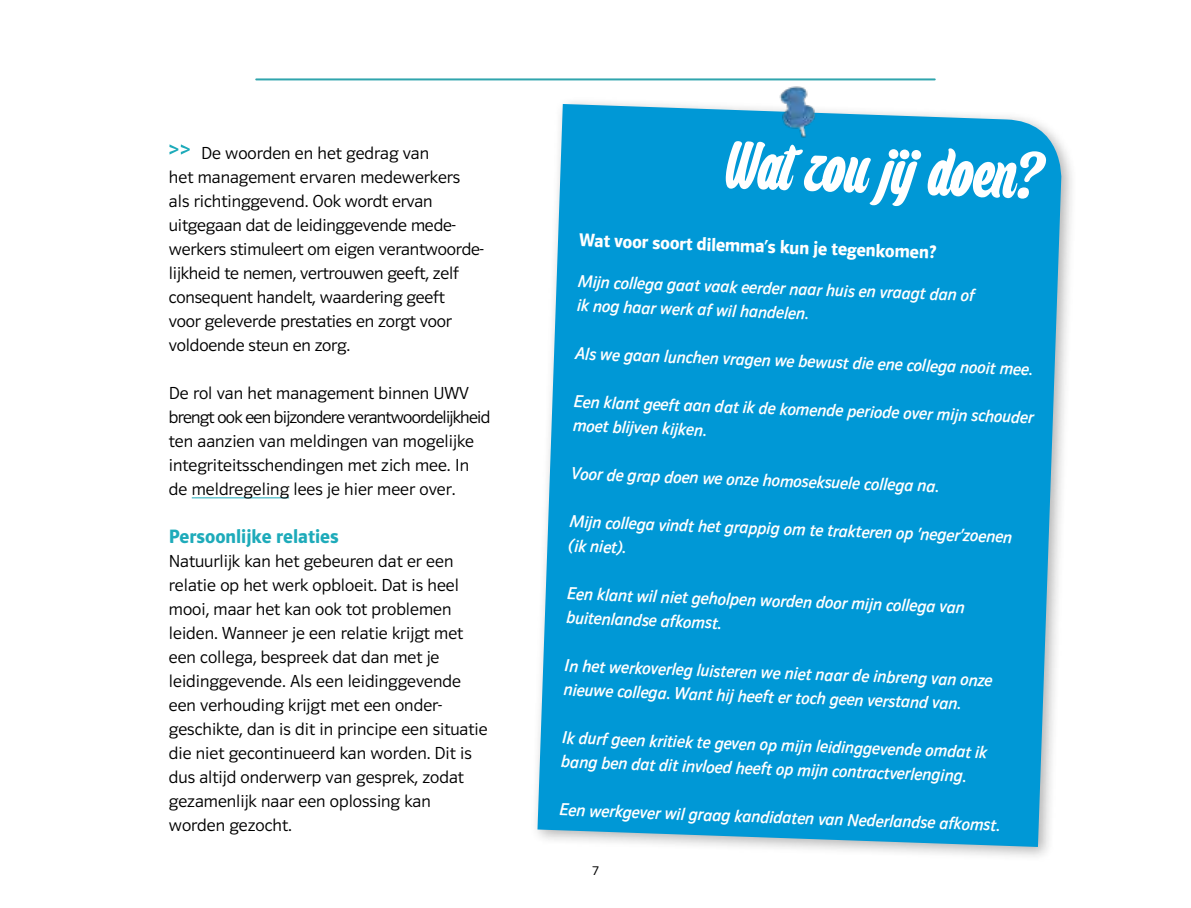
<style>
.page{position:relative;width:1191px;height:908px;background:#fff}
.page>*{position:absolute;margin:0;border:0;box-sizing:border-box;transform-origin:0 0}
.t1{font:700 20px "UWV Sans 2010";color:#1eabba}
.t2{font:700 19px "UWV Sans 2010";color:#fff}
.t3{font:300 18px/24px "UWV Sans 2010";color:#000}
.t4{font:italic 18px/24px "UWV Sans 2010";color:#fff}
.t5{font:300 14px "UWV Sans 2010";color:#000}
</style>
<div class="page">
<div style="left:529px;top:96px;width:548px;height:766px;background:#000;opacity:.3"></div>
<svg style="left:537px;top:104px;width:526px;height:742px;background:#119ed7"></svg>
<hr style="left:192px;top:497px;width:97px;height:1px;background:#1eabba">
<svg style="left:169px;top:144px;width:21px;height:10px"></svg>
<svg style="left:725px;top:141px;width:321px;height:65px"></svg>
<img style="left:768px;top:86px;width:60px;height:57px">
<hr style="left:256px;top:78px;width:678px;height:2px;background:#2fa5ad">
<p class="t3" style="left:169px;top:141px;width:316px;text-indent:32px">De woorden en het gedrag van<br>het management ervaren medewerkers als richtinggevend. Ook wordt ervan uitgegaan dat de leidinggevende mede&shy;werkers stimuleert om eigen verantwoorde&shy;lijkheid te nemen, vertrouwen geeft, zelf consequent handelt, waardering geeft<br>voor geleverde prestaties en zorgt voor voldoende steun en zorg.</p>
<p class="t3" style="left:169px;top:381px;width:323px">De rol van het management binnen UWV brengt ook een bijzondere verantwoordelijkheid ten aanzien van meldingen van mogelijke integriteitsschendingen met zich mee. In de meldregeling lees je hier meer over.</p>
<p class="t1" style="left:169px;top:525px;width:171px">Persoonlijke relaties</p>
<p class="t3" style="left:169px;top:549px;width:320px">Natuurlijk kan het gebeuren dat er een relatie op het werk opbloeit. Dat is heel mooi, maar het kan ook tot problemen leiden. Wanneer je een relatie krijgt met een collega, bespreek dat dan met je leidinggevende. Als een leidinggevende een verhouding krijgt met een onder&shy;geschikte, dan is dit in principe een situatie die niet gecontinueerd kan worden. Dit is dus altijd onderwerp van gesprek, zodat gezamenlijk naar een oplossing kan worden gezocht.</p>
<p class="t2" style="left:580px;top:230px;width:359px;rotate:2deg">Wat voor soort dilemma’s kun je tegenkomen?</p>
<p class="t4" style="left:578px;top:269px;width:398px;rotate:2deg">Mijn collega gaat vaak eerder naar huis en vraagt dan of ik nog haar werk af wil handelen.</p>
<p class="t4" style="left:576px;top:341px;width:459px;rotate:2deg">Als we gaan lunchen vragen we bewust die ene collega nooit mee.</p>
<p class="t4" style="left:574px;top:389px;width:462px;rotate:2deg">Een klant geeft aan dat ik de komende periode over mijn schouder moet blijven kijken.</p>
<p class="t4" style="left:571px;top:461px;width:370px;rotate:2deg">Voor de grap doen we onze homoseksuele collega na.</p>
<p class="t4" style="left:570px;top:509px;width:444px;rotate:2deg">Mijn collega vindt het grappig om te trakteren op ‘neger’zoenen (ik niet).</p>
<p class="t4" style="left:567px;top:581px;width:399px;rotate:2deg">Een klant wil niet geholpen worden door mijn collega van buitenlandse afkomst.</p>
<p class="t4" style="left:565px;top:653px;width:430px;rotate:2deg">In het werkoverleg luisteren we niet naar de inbreng van onze nieuwe collega. Want hij heeft er toch geen verstand van.</p>
<p class="t4" style="left:562px;top:725px;width:427px;rotate:2deg">Ik durf geen kritiek te geven op mijn leidinggevende omdat ik bang ben dat dit invloed heeft op mijn contractverlenging.</p>
<p class="t4" style="left:560px;top:797px;width:442px;rotate:2deg">Een werkgever wil graag kandidaten van Nederlandse afkomst.</p>
<p class="t5" style="left:592px;top:862px;width:8px">7</p>
</div>
